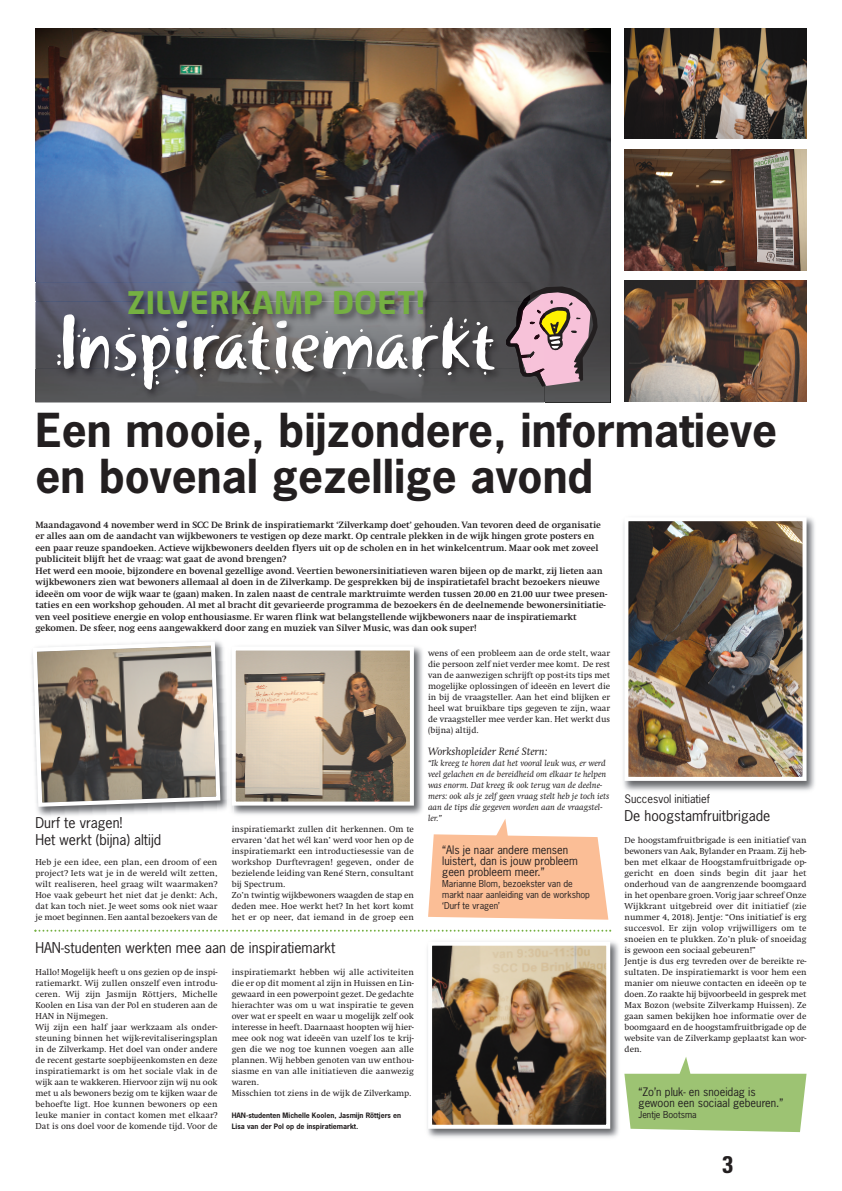
<style>
.page{position:relative;width:842px;height:1191px;background:#fff}
.page>*{position:absolute;margin:0;border:0;box-sizing:border-box;transform-origin:0 0}
.t1{font:700 44px/46px "News Gothic Std";color:#231f20}
.t2{font:700 30px "Hybrea Rg";letter-spacing:.05em;color:#75b042}
.t3{font:700 condensed 24px "Univers LT Std";color:#231f20}
.t4{font:14px/17px "News Gothic Std";color:#231f20}
.t5{font:11px/11px "News Gothic Std";color:#231f20}
.t6{font:italic 11px "Swift";color:#231f20}
.t7{font:700 9.5px/11.5px "Swift";color:#231f20}
.t8{font:9px/11px "Swift";color:#231f20}
.t9{font:italic 9px/11px "Swift";color:#231f20}
.t10{font:9px/11px "News Gothic Std";color:#231f20}
.t11{font:700 7px/11px "News Gothic Std";color:#231f20}
</style>
<div class="page">
<svg style="left:624px;top:1057px;width:182px;height:75px"></svg>
<img style="left:35px;top:28px;width:575px;height:128px">
<img style="left:35px;top:156px;width:575px;height:246px">
<img style="left:35px;top:369px;width:509px;height:34px">
<img style="left:35px;top:283px;width:495px;height:19px">
<img style="left:35px;top:302px;width:471px;height:67px">
<svg style="left:506px;top:286px;width:92px;height:100px;background:#987e80"></svg>
<img style="left:57px;top:314px;width:113px;height:55px">
<img style="left:624px;top:149px;width:182px;height:121px">
<img style="left:624px;top:280px;width:182px;height:121px">
<img style="left:37px;top:645px;width:190px;height:171px">
<svg style="left:32px;top:641px;width:190px;height:168px;background:#938a80"></svg>
<img style="left:234px;top:646px;width:189px;height:169px">
<img style="left:227px;top:656px;width:7px;height:156px">
<img style="left:237px;top:651px;width:172px;height:149px">
<div style="left:232px;top:646px;width:182px;height:159px;border:4px solid #fff"></div>
<img style="left:623px;top:517px;width:192px;height:274px">
<img style="left:629px;top:522px;width:172px;height:254px">
<div style="left:624px;top:517px;width:182px;height:264px;border:4px solid #fff"></div>
<img style="left:624px;top:28px;width:182px;height:110px">
<img style="left:427px;top:941px;width:192px;height:197px">
<img style="left:433px;top:946px;width:172px;height:177px">
<div style="left:428px;top:941px;width:182px;height:187px;border:4px solid #fff"></div>
<svg style="left:34px;top:929px;width:577px;height:2px"></svg>
<svg style="left:428px;top:819px;width:180px;height:100px"></svg>
<h2 class="t2" style="left:128px;top:285px;width:299px">ZILVERKAMP DOET!</h2>
<h1 class="t1" style="left:35px;top:408px;width:743px">Een mooie, bijzondere, informatieve en bovenal gezellige avond</h1>
<p class="t7" style="left:35px;top:518px;width:573px">Maandagavond 4 november werd in SCC De Brink de inspiratiemarkt ‘Zilverkamp doet’ gehouden. Van tevoren deed de organisatie er alles aan om de aandacht van wijkbewoners te vestigen op deze markt. Op centrale plekken in de wijk hingen grote posters en een paar reuze spandoeken. Actieve wijkbewoners deelden flyers uit op de scholen en in het winkelcentrum. Maar ook met zoveel publiciteit blijft het de vraag: wat gaat de avond brengen?<br>Het werd een mooie, bijzondere en bovenal gezellige avond. Veertien bewonersinitiatieven waren bijeen op de markt, zij lieten aan wijkbewoners zien wat bewoners allemaal al doen in de Zilverkamp. De gesprekken bij de inspiratietafel bracht bezoekers nieuwe ideeën om voor de wijk waar te (gaan) maken. In zalen naast de centrale marktruimte werden tussen 20.00 en 21.00 uur twee presen&shy;taties en een workshop gehouden. Al met al bracht dit gevarieerde programma de bezoekers én de deelnemende bewonersinitiatie&shy;ven veel positieve energie en volop enthousiasme. Er waren flink wat belangstellende wijkbewoners naar de inspiratiemarkt gekomen. De sfeer, nog eens aangewakkerd door zang en muziek van Silver Music, was dan ook super!</p>
<h3 class="t4" style="left:35px;top:814px;width:127px">Durf te vragen!<br>het werkt (bijna) altijd</h3>
<p class="t8" style="left:35px;top:856px;width:184px;text-align:justify">Heb je een idee, een plan, een droom of een project? Iets wat je in de wereld wilt zetten, wilt realiseren, heel graag wilt waarmaken?<br>Hoe vaak gebeurt het niet dat je denkt: Ach, dat kan toch niet. Je weet soms ook niet waar je moet beginnen. Een aantal bezoekers van de</p>
<p class="t8" style="left:232px;top:823px;width:184px">inspiratiemarkt zullen dit herkennen. Om te ervaren ‘dat het wél kan’ werd voor hen op de inspiratiemarkt een introductiesessie van de workshop Durftevragen! gegeven, onder de bezielende leiding van René Stern, consultant bij Spectrum.<br>Zo’n twintig wijkbewoners waagden de stap en deden mee. Hoe werkt het? In het kort komt het er op neer, dat iemand in de groep een</p>
<h3 class="t4" style="left:35px;top:939px;width:302px">han-studenten werkten mee aan de inspiratiemarkt</h3>
<p class="t8" style="left:36px;top:966px;width:184px">Hallo! Mogelijk heeft u ons gezien op de inspi&shy;ratiemarkt. Wij zullen onszelf even introdu&shy;ceren. Wij zijn Jasmijn Röttjers, Michelle Koolen en Lisa van der Pol en studeren aan de HAN in Nijmegen.<br>Wij zijn een half jaar werkzaam als onder&shy;steuning binnen het wijk-revitaliseringsplan in de Zilverkamp. Het doel van onder andere de recent gestarte soepbijeenkomsten en deze inspiratiemarkt is om het sociale vlak in de wijk aan te wakkeren. Hiervoor zijn wij nu ook met u als bewoners bezig om te kijken waar de behoefte ligt. Hoe kunnen bewoners op een leuke manier in contact komen met elkaar?<br>Dat is ons doel voor de komende tijd. Voor de</p>
<p class="t8" style="left:232px;top:966px;width:184px">inspiratiemarkt hebben wij alle activiteiten die er op dit moment al zijn in Huissen en Lin&shy;gewaard in een powerpoint gezet. De gedachte hierachter was om u wat inspiratie te geven over wat er speelt en waar u mogelijk zelf ook interesse in heeft. Daarnaast hoopten wij hier&shy;mee ook nog wat ideeën van uzelf los te krij&shy;gen die we nog toe kunnen voegen aan alle plannen. Wij hebben genoten van uw enthou&shy;siasme en van alle initiatieven die aanwezig waren.<br>Misschien tot ziens in de wijk de Zilverkamp.</p>
<p class="t11" style="left:232px;top:1109px;width:171px">HAN-studenten Michelle Koolen, Jasmijn Röttjers en<br>Lisa van der Pol op de inspiratiemarkt.</p>
<p class="t8" style="left:428px;top:647px;width:184px;text-align:justify">wens of een probleem aan de orde stelt, waar die persoon zelf niet verder mee komt. De rest van de aanwezigen schrijft op post-its tips met mogelijke oplossingen of ideeën en levert die in bij de vraagsteller. Aan het eind blijken er heel wat bruikbare tips gegeven te zijn, waar de vraagsteller mee verder kan. Het werkt dus (bijna) altijd.</p>
<p class="t6" style="left:428px;top:744px;width:121px">Workshopleider René Stern:</p>
<p class="t9" style="left:428px;top:757px;width:183px">“Ik kreeg te horen dat het vooral leuk was, er werd veel gelachen en de bereidheid om elkaar te helpen was enorm. Dat kreeg ik ook terug van de deelne&shy;mers: ook als je zelf geen vraag stelt heb je toch iets aan de tips die gegeven worden aan de vraagstel&shy;ler.”</p>
<p class="t5" style="left:442px;top:844px;width:137px">“als je naar andere mensen luistert, dan is jouw probleem geen probleem meer.”</p>
<p class="t10" style="left:442px;top:878px;width:149px">marianne Blom, bezoekster van de markt naar aanleiding van de workshop ‘Durf te vragen’</p>
<p class="t5" style="left:624px;top:793px;width:87px">succesvol initiatief</p>
<h3 class="t4" style="left:624px;top:807px;width:147px">De hoogstamfruitbrigade</h3>
<p class="t8" style="left:624px;top:834px;width:184px">De hoogstamfruitbrigade is een initiatief van bewoners van Aak, Bylander en Praam. Zij heb&shy;ben met elkaar de Hoogstamfruitbrigade op&shy;gericht en doen sinds begin dit jaar het onderhoud van de aangrenzende boomgaard in het openbare groen. Vorig jaar schreef Onze Wijkkrant uitgebreid over dit initiatief (zie nummer 4, 2018). Jentje: “Ons initiatief is erg succesvol. Er zijn volop vrijwilligers om te snoeien en te plukken. Zo’n pluk- of snoeidag is gewoon een sociaal gebeuren!”<br>Jentje is dus erg tevreden over de bereikte re&shy;sultaten. De inspiratiemarkt is voor hem een manier om nieuwe contacten en ideeën op te doen. Zo raakte hij bijvoorbeeld in gesprek met Max Bozon (website Zilverkamp Huissen). Ze gaan samen bekijken hoe informatie over de boomgaard en de hoogstamfruitbrigade op de website van de Zilverkamp geplaatst kan wor&shy;den.</p>
<p class="t5" style="left:639px;top:1086px;width:146px">“zo’n pluk- en snoeidag is gewoon een sociaal gebeuren.”</p>
<p class="t10" style="left:639px;top:1109px;width:60px">jentje Bootsma</p>
<h3 class="t3" style="left:722px;top:1155px;width:12px">3</h3>
</div>
